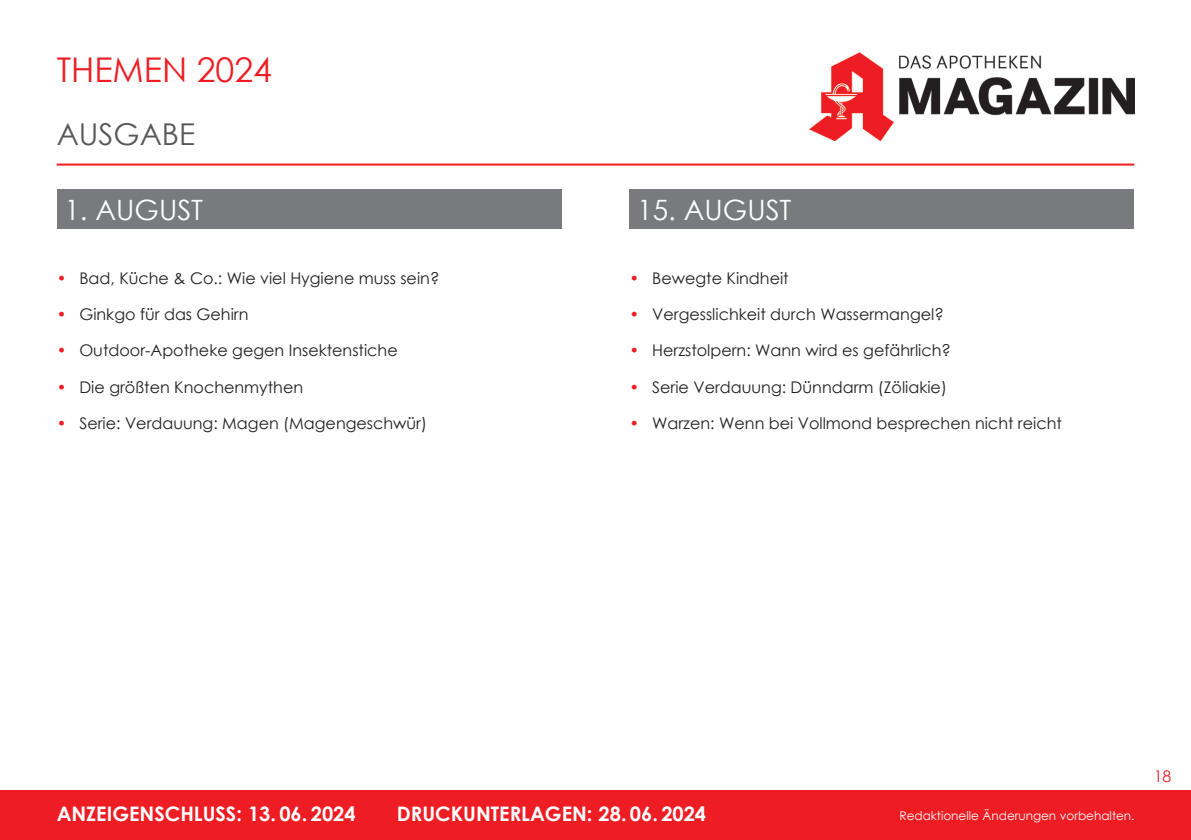
<style>
.page{position:relative;width:1191px;height:840px;background:#fff}
.page>*{position:absolute;margin:0;border:0;box-sizing:border-box;transform-origin:0 0}
.t1{font:34px "Century Gothic";color:#ee1d23}
.t2{font:30px "Century Gothic";color:#57585a}
.t3{font:28px "Century Gothic";color:#fff}
.t4{font:700 20px "Century Gothic";color:#fff}
.t5{font:16px "Century Gothic";color:#231f20}
.t6{font:16px "Century Gothic";color:#ee1d23}
.t7{font:12px "Century Gothic";color:#fff}
.s1{color:#ee1d23}
</style>
<div class="page">
<img style="left:809px;top:52px;width:325px;height:88px">
<hr style="left:57px;top:163px;width:1077px;height:2px;background:#ee1d23">
<div style="left:57px;top:189px;width:504px;height:39px;background:#787a7d"></div>
<div style="left:629px;top:189px;width:505px;height:39px;background:#787a7d"></div>
<div style="left:0;top:789px;width:1191px;height:50px;background:#ee1d23"></div>
<h1 class="t1" style="left:57px;top:46px;width:217px">THEMEN 2024</h1>
<h2 class="t2" style="left:57px;top:113px;width:140px">AUSGABE</h2>
<h3 class="t3" style="left:64px;top:190px;width:140px">1. AUGUST</h3>
<p class="t5" style="left:57px;top:267px;width:384px"><span class="s1">•</span> Bad, Küche &amp; Co.: Wie viel Hygiene muss sein?</p>
<p class="t5" style="left:57px;top:303px;width:193px"><span class="s1">•</span> Ginkgo für das Gehirn</p>
<p class="t5" style="left:57px;top:339px;width:342px"><span class="s1">•</span> Outdoor-Apotheke gegen Insektenstiche</p>
<p class="t5" style="left:57px;top:375px;width:248px"><span class="s1">•</span> Die größten Knochenmythen</p>
<p class="t5" style="left:57px;top:411px;width:372px"><span class="s1">•</span> Serie: Verdauung: Magen (Magengeschwür)</p>
<h3 class="t3" style="left:637px;top:190px;width:156px">15. AUGUST</h3>
<p class="t5" style="left:629px;top:267px;width:161px"><span class="s1">•</span> Bewegte Kindheit</p>
<p class="t5" style="left:629px;top:303px;width:316px"><span class="s1">•</span> Vergesslichkeit durch Wassermangel?</p>
<p class="t5" style="left:629px;top:339px;width:323px"><span class="s1">•</span> Herzstolpern: Wann wird es gefährlich?</p>
<p class="t5" style="left:629px;top:375px;width:319px"><span class="s1">•</span> Serie Verdauung: Dünndarm (Zöliakie)</p>
<p class="t5" style="left:629px;top:411px;width:434px"><span class="s1">•</span> Warzen: Wenn bei Vollmond besprechen nicht reicht</p>
<p class="t4" style="left:57px;top:797px;width:300px">ANZEIGENSCHLUSS: 13. 06. 2024</p>
<p class="t4" style="left:397px;top:797px;width:311px">DRUCKUNTERLAGEN: 28. 06. 2024</p>
<p class="t7" style="left:899px;top:806px;width:237px">Redaktionelle Änderungen vorbehalten.</p>
<p class="t6" style="left:1153px;top:765px;width:19px">18</p>
</div>
